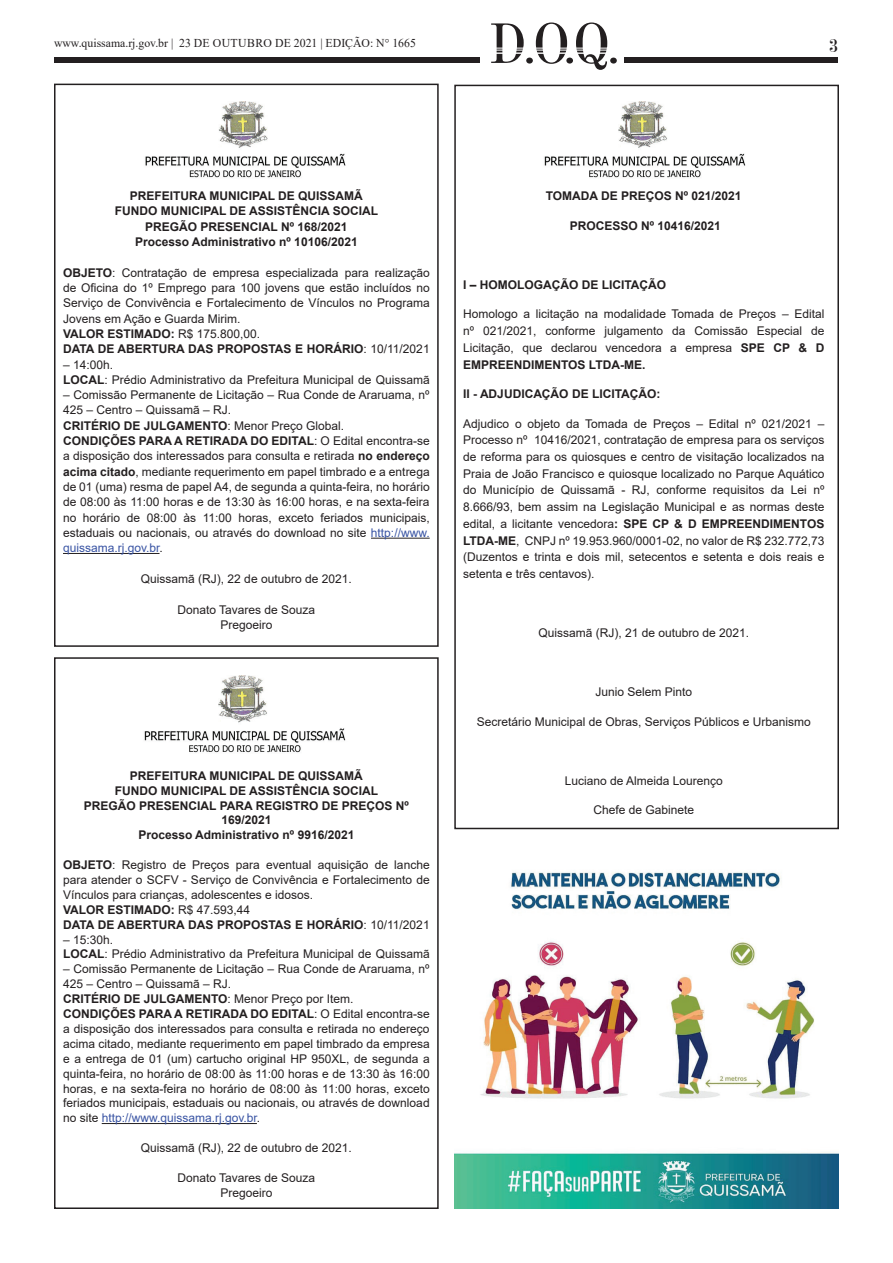
<style>
.page{position:relative;width:893px;height:1263px;background:#fff}
.page>*{position:absolute;margin:0;border:0;box-sizing:border-box;transform-origin:0 0}
.t1{font:condensed 56.25px "Century 725 BT";color:#231f20;scale:1.1 1}
.t2{font:condensed 18px "Century 725 BT";color:#231f20;scale:1.1 1}
.t3{font:12px/15.3px "Arial";color:#231f20}
.t4{font:700 12px/14.9px "Arial";color:#231f20;text-align:center}
.t5{font:12px "Times New Roman";color:#231f20}
.s1{font-weight:700}
.s2{color:#3853a3}
</style>
<div class="page">
<div style="left:454px;top:85px;width:385px;height:744px;border:2px solid #231f20"></div>
<div style="left:54px;top:84px;width:385px;height:563px;border:2px solid #231f20"></div>
<div style="left:54px;top:657px;width:385px;height:552px;border:2px solid #231f20"></div>
<div style="left:54px;top:57px;width:426px;height:5px;background:#231f20"></div>
<div style="left:624px;top:57px;width:214px;height:5px;background:#231f20"></div>
<img style="left:544px;top:101px;width:202px;height:77px">
<img style="left:144px;top:676px;width:202px;height:77px">
<img style="left:145px;top:101px;width:201px;height:77px">
<img style="left:454px;top:871px;width:385px;height:338px">
<hr style="left:371px;top:538px;width:59px;height:1px;background:#231f20">
<hr style="left:63px;top:553px;width:97px;height:1px;background:#231f20">
<hr style="left:102px;top:1123px;width:155px;height:1px;background:#231f20">
<p class="t5" style="left:54px;top:34px;width:363px">www.quissama.rj.gov.br | 23 DE outubro DE 2021 | EDIÇÃO: N° 1665</p>
<h1 class="t1" style="left:490px;top:9px;width:120px">D.O.Q.</h1>
<h2 class="t2" style="left:830px;top:35px;width:9px">3</h2>
<p class="t4" style="left:115px;top:188px;width:265px;line-height:15.3px">PREFEITURA MUNICIPAL DE QUISSAMÃ FUNDO MUNICIPAL DE ASSISTÊNCIA SOCIAL PREGÃO PRESENCIAL Nº 168/2021<br>Processo Administrativo nº 10106/2021</p>
<p class="t3" style="left:63px;top:265px;width:368px"><span class="s1">OBJETO</span>: Contratação de empresa especializada para realização de Oficina do 1º Emprego para 100 jovens que estão incluídos no Serviço de Convivência e Fortalecimento de Vínculos no Programa Jovens em Ação e Guarda Mirim.<br><span class="s1">VALOR ESTIMADO:</span> R$ 175.800,00.<br><span class="s1">DATA DE ABERTURA DAS PROPOSTAS E HORÁRIO</span>: 10/11/2021</p>
<p class="t3" style="left:63px;top:357px;width:368px">– 14:00h.<br><span class="s1">LOCAL</span>: Prédio Administrativo da Prefeitura Municipal de Quissamã</p>
<p class="t3" style="left:63px;top:387px;width:368px">– Comissão Permanente de Licitação – Rua Conde de Araruama, nº 425 – Centro – Quissamã – RJ.<br><span class="s1">CRITÉRIO DE JULGAMENTO</span>: Menor Preço Global.<br><span class="s1">CONDIÇÕES PARA A RETIRADA DO EDITAL</span>: O Edital encontra-se a disposição dos interessados para consulta e retirada <span class="s1">no endereço acima citado</span>, mediante requerimento em papel timbrado e a entrega de 01 (uma) resma de papel A4, de segunda a quinta-feira, no horário de 08:00 às 11:00 horas e de 13:30 às 16:00 horas, e na sexta-feira no horário de 08:00 às 11:00 horas, exceto feriados municipais, estaduais ou nacionais, ou através do download no site <span class="s2">http://www. quissama.rj.gov.br</span>.</p>
<p class="t3" style="left:141px;top:571px;width:212px">Quissamã (RJ), 22 de outubro de 2021.</p>
<p class="t3" style="left:177px;top:602px;width:139px;text-align:center">Donato Tavares de Souza<br>Pregoeiro</p>
<p class="t4" style="left:84px;top:768px;width:326px">PREFEITURA MUNICIPAL DE QUISSAMÃ<br>FUNDO MUNICIPAL DE ASSISTÊNCIA SOCIAL<br>PREGÃO PRESENCIAL PARA REGISTRO DE PREÇOS Nº 169/2021<br>Processo Administrativo nº 9916/2021</p>
<p class="t3" style="left:63px;top:857px;width:368px;line-height:14.9px"><span class="s1">OBJETO</span>: Registro de Preços para eventual aquisição de lanche para atender o SCFV - Serviço de Convivência e Fortalecimento de Vínculos para crianças, adolescentes e idosos.<br><span class="s1">VALOR ESTIMADO:</span> R$ 47.593,44<br><span class="s1">DATA DE ABERTURA DAS PROPOSTAS E HORÁRIO</span>: 10/11/2021</p>
<p class="t3" style="left:63px;top:932px;width:368px;line-height:14.9px">– 15:30h.<br><span class="s1">LOCAL</span>: Prédio Administrativo da Prefeitura Municipal de Quissamã</p>
<p class="t3" style="left:63px;top:962px;width:368px;line-height:14.9px">– Comissão Permanente de Licitação – Rua Conde de Araruama, nº 425 – Centro – Quissamã – RJ.<br><span class="s1">CRITÉRIO DE JULGAMENTO</span>: Menor Preço por Item.<br><span class="s1">CONDIÇÕES PARA A RETIRADA DO EDITAL</span>: O Edital encontra-se a disposição dos interessados para consulta e retirada no endereço acima citado, mediante requerimento em papel timbrado da empresa e a entrega de 01 (um) cartucho original HP 950XL, de segunda a quinta-feira, no horário de 08:00 às 11:00 horas e de 13:30 às 16:00 horas, e na sexta-feira no horário de 08:00 às 11:00 horas, exceto feriados municipais, estaduais ou nacionais, ou através de download no site <span class="s2">http://www.quissama.rj.gov.br</span>.</p>
<p class="t3" style="left:141px;top:1140px;width:212px">Quissamã (RJ), 22 de outubro de 2021.</p>
<p class="t3" style="left:177px;top:1170px;width:139px;line-height:14.9px;text-align:center">Donato Tavares de Souza<br>Pregoeiro</p>
<p class="t4" style="left:546px;top:189px;width:197px">TOMADA DE PREÇOS Nº 021/2021</p>
<p class="t4" style="left:570px;top:218px;width:153px">PROCESSO Nº 10416/2021</p>
<p class="t4" style="left:463px;top:277px;width:205px">I – HOMOLOGAÇÃO DE LICITAÇÃO</p>
<p class="t3" style="left:463px;top:306px;width:363px;line-height:16.8px;text-align:justify">Homologo a licitação na modalidade Tomada de Preços – Edital nº 021/2021, conforme julgamento da Comissão Especial de Licitação, que declarou vencedora a empresa <span class="s1">SPE CP &amp; D EMPREENDIMENTOS LTDA-ME.</span></p>
<p class="t4" style="left:463px;top:387px;width:199px">II - ADJUDICAÇÃO DE LICITAÇÃO:</p>
<p class="t3" style="left:463px;top:415px;width:363px;line-height:16.8px;text-align:justify">Adjudico o objeto da Tomada de Preços – Edital nº 021/2021 – Processo nº 10416/2021, contratação de empresa para os serviços de reforma para os quiosques e centro de visitação localizados na Praia de João Francisco e quiosque localizado no Parque Aquático do Município de Quissamã - RJ, conforme requisitos da Lei nº 8.666/93, bem assim na Legislação Municipal e as normas deste edital, a licitante vencedora<span class="s1">: SPE CP &amp; D EMPREENDIMENTOS LTDA-ME</span>, CNPJ nº 19.953.960/0001-02, no valor de R$ 232.772,73 (Duzentos e trinta e dois mil, setecentos e setenta e dois reais e setenta e três centavos).</p>
<p class="t3" style="left:538px;top:625px;width:212px">Quissamã (RJ), 21 de outubro de 2021.</p>
<p class="t3" style="left:595px;top:684px;width:98px">Junio Selem Pinto</p>
<p class="t3" style="left:477px;top:714px;width:336px">Secretário Municipal de Obras, Serviços Públicos e Urbanismo</p>
<p class="t3" style="left:565px;top:772px;width:160px">Luciano de Almeida Lourenço</p>
<p class="t3" style="left:593px;top:802px;width:102px">Chefe de Gabinete</p>
</div>
